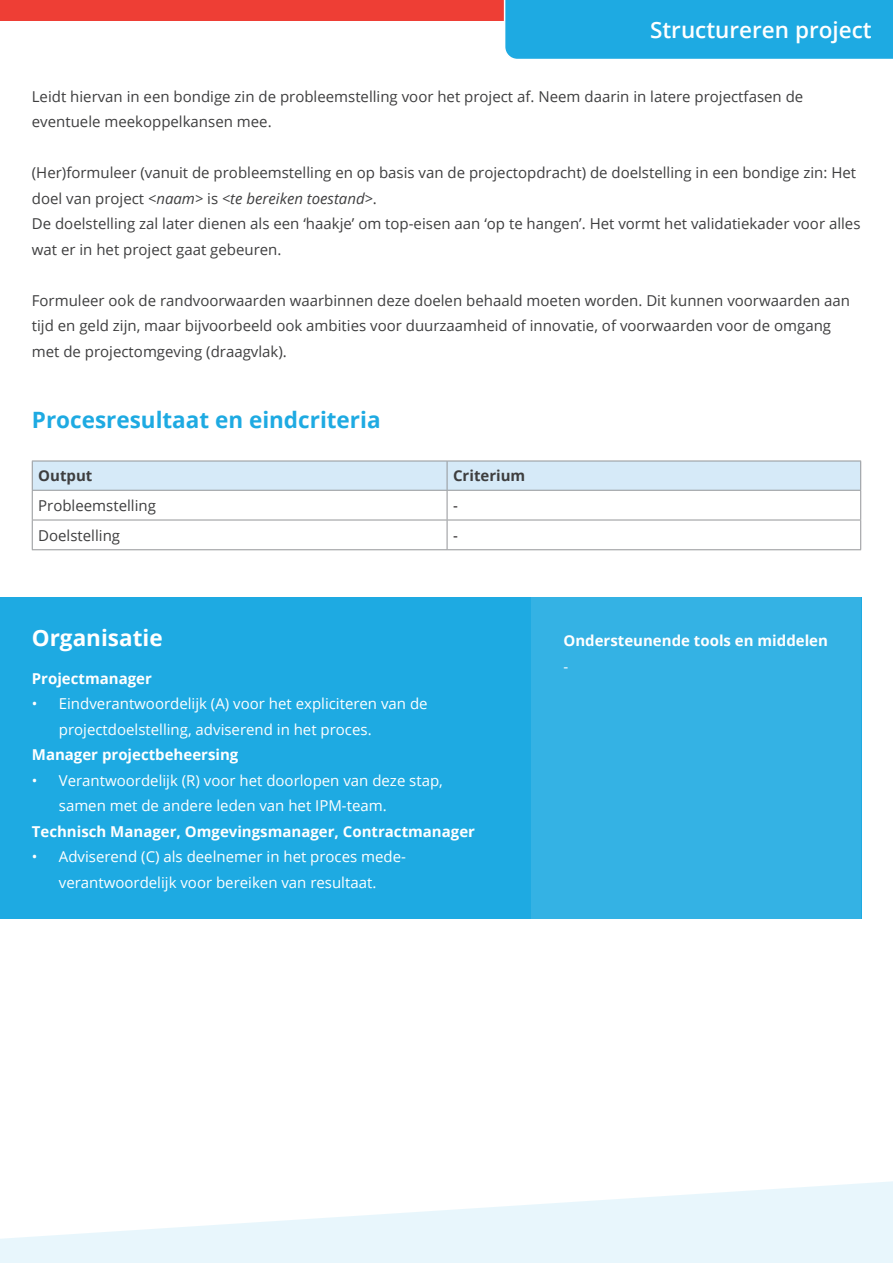
<style>
.page{position:relative;width:893px;height:1263px;background:#fff}
.page>*{position:absolute;margin:0;border:0;box-sizing:border-box;transform-origin:0 0}
.t1{font:700 22.5px "Open Sans";color:#1eaae2}
.t2{font:600 22.5px "Open Sans";color:#fff}
.t3{font:700 22.5px "Open Sans";color:#fff}
.t4{font:15px/25.5px "Open Sans";color:#3e3e3f}
.t5{font:15px/25.5px "Open Sans";color:#fff}
.t6{font:700 15px "Open Sans";color:#fff}
.t7{font:700 15px "Open Sans";color:#3e3e3f}
.t8{font:15px "Open Sans";color:#231f20}
.s1{font-style:italic}
</style>
<div class="page">
<div style="left:0;top:0;width:517px;height:21px;background:#ee3e35"></div>
<div style="left:504px;top:0;width:389px;height:59px;background:#1eaae2"></div>
<svg style="left:0;top:1181px;width:893px;height:82px;fill:#e8f6fc"></svg>
<div style="left:0;top:597px;width:861px;height:321px;background:#1eaae2"></div>
<hr style="left:32px;top:549px;width:415px;height:1px;background:#939598">
<hr style="left:447px;top:549px;width:414px;height:1px;background:#939598">
<svg style="left:32px;top:461px;width:829px;height:88px"></svg>
<hr style="left:32px;top:490px;width:415px;height:1px;background:#939598">
<hr style="left:447px;top:490px;width:414px;height:1px;background:#939598">
<div style="left:531px;top:597px;width:330px;height:321px;background:#34b2e4"></div>
<h1 class="t2" style="left:650px;top:15px;width:223px">Structureren project</h1>
<p class="t4" style="left:32px;top:83px;width:773px">Leidt hiervan in een bondige zin de probleemstelling voor het project af. Neem daarin in latere projectfasen de eventuele meekoppelkansen mee.</p>
<p class="t4" style="left:32px;top:160px;width:826px">(Her)formuleer (vanuit de probleemstelling en op basis van de projectopdracht) de doelstelling in een bondige zin: Het doel van project <span class="s1">&lt;naam&gt;</span> is <span class="s1">&lt;te bereiken toestand&gt;</span>.</p>
<p class="t4" style="left:32px;top:211px;width:830px">De doelstelling zal later dienen als een ‘haakje’ om top-eisen aan ‘op te hangen’. Het vormt het validatiekader voor alles wat er in het project gaat gebeuren.</p>
<p class="t4" style="left:32px;top:287px;width:820px">Formuleer ook de randvoorwaarden waarbinnen deze doelen behaald moeten worden. Dit kunnen voorwaarden aan tijd en geld zijn, maar bijvoorbeeld ook ambities voor duurzaamheid of innovatie, of voorwaarden voor de omgang met de projectomgeving (draagvlak).</p>
<p class="t1" style="left:32px;top:404px;width:350px">Procesresultaat en eindcriteria</p>
<p class="t7" style="left:38px;top:465px;width:56px">Output</p>
<p class="t7" style="left:453px;top:465px;width:74px">Criterium</p>
<p class="t4" style="left:38px;top:492px;width:119px">Probleemstelling</p>
<p class="t8" style="left:453px;top:495px;width:6px">-</p>
<p class="t4" style="left:38px;top:522px;width:83px">Doelstelling</p>
<p class="t8" style="left:453px;top:525px;width:6px">-</p>
<p class="t3" style="left:32px;top:622px;width:132px">Organisatie</p>
<p class="t6" style="left:32px;top:668px;width:122px">Projectmanager</p>
<p class="t5" style="left:59px;top:690px;width:370px;text-indent:-27px">• Eindverantwoordelijk (A) voor het expliciteren van de projectdoelstelling, adviserend in het proces.</p>
<p class="t6" style="left:32px;top:744px;width:208px">Manager projectbeheersing</p>
<p class="t5" style="left:59px;top:767px;width:386px;text-indent:-27px">• Verantwoordelijk (R) voor het doorlopen van deze stap, samen met de andere leden van het IPM-team.</p>
<p class="t6" style="left:32px;top:821px;width:445px">Technisch Manager, Omgevingsmanager, Contractmanager</p>
<p class="t5" style="left:32px;top:843px;width:376px;text-align:center">• Adviserend (C) als deelnemer in het proces mede&shy;verantwoordelijk voor bereiken van resultaat.</p>
<p class="t6" style="left:563px;top:630px;width:266px">Ondersteunende tools en middelen</p>
<p class="t5" style="left:563px;top:653px;width:6px">-</p>
</div>
